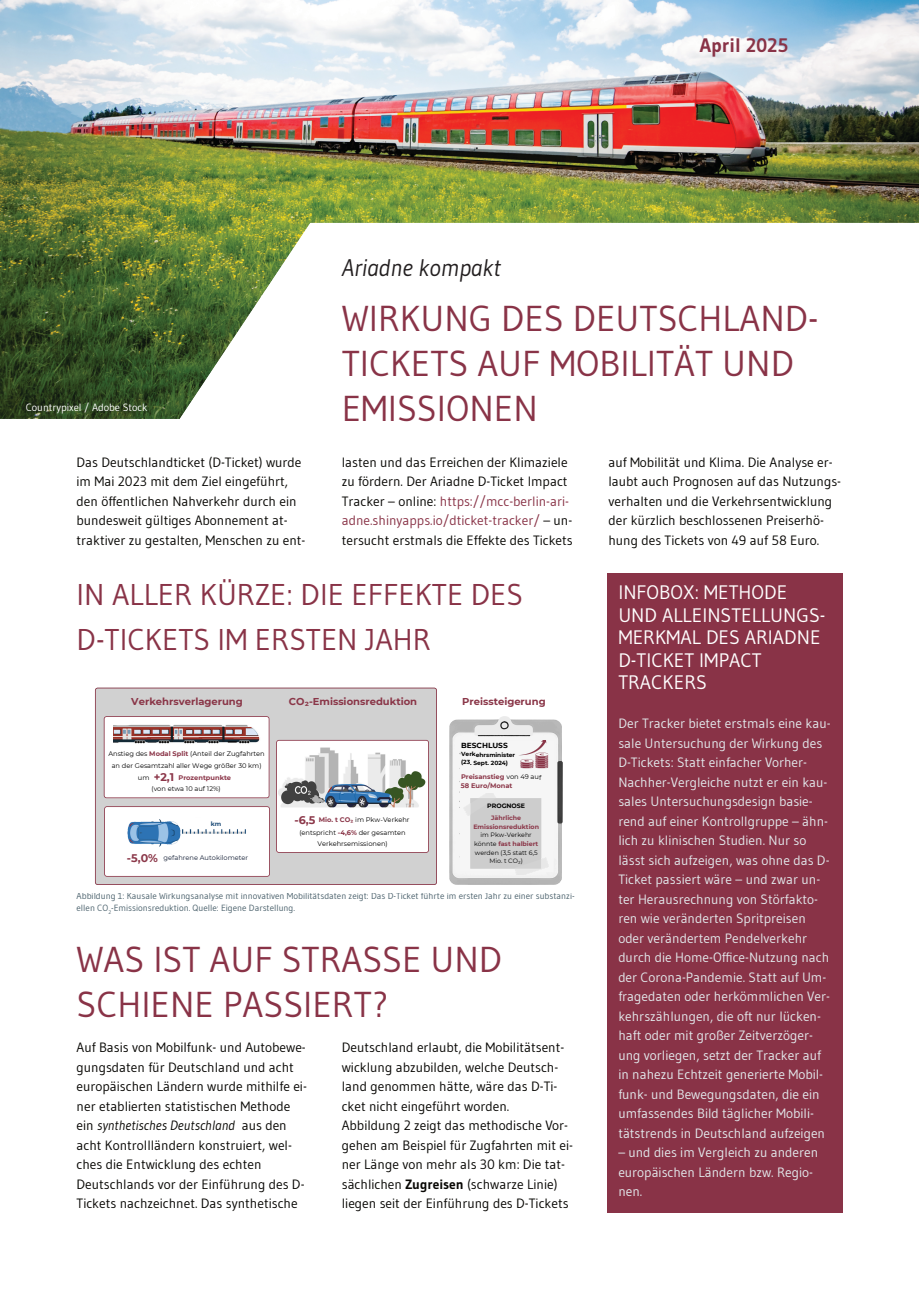
<style>
.page{position:relative;width:919px;height:1289px;background:#fff}
.page>*{position:absolute;margin:0;border:0;box-sizing:border-box;transform-origin:0 0}
.t1{font:36px/45px "Gudea";color:#893347}
.t2{font:30px/45px "Gudea";color:#893347}
.t3{font:italic 24px "Gudea";color:#231f20}
.t4{font:19.5px/22.5px "Gudea";color:#fff}
.t5{font:700 19.5px "Gudea";color:#893347}
.t6{font:13.5px/19.5px "Gudea";color:#080704}
.t7{font:13.5px/19.5px "Gudea";color:#e2e8eb}
.t8{font:700 11.1px "Montserrat";color:#8b3749}
.t9{font:700 11.1px "Montserrat";color:#8b3649}
.t10{font:10.5px "Gudea";color:#fff}
.t11{font:700 10.05px "Montserrat";color:#8a3648}
.t12{font:9px/12px "Gudea";color:#4d636e}
.t13{font:700 7.35px "Montserrat";letter-spacing:-.01em;color:#000}
.t14{font:6.6px "Montserrat";color:#000}
.t15{font:700 6.6px/9.1px "Montserrat";letter-spacing:-.01em;color:#8b3749}
.t16{font:6.6px "Montserrat";color:#172238}
.t17{font:700 6.6px "Montserrat";color:#8b3649}
.t18{font:6.3px/8.7px "Montserrat";color:#000;text-align:center}
.t19{font:700 6.3px/8.7px "Montserrat";color:#8b3749;text-align:center}
.t20{font:700 6.3px "Montserrat";color:#000}
.t21{font:700 6.15px "Montserrat";color:#204e79}
.t22{font:700 5.85px/7.9px "Montserrat";letter-spacing:-.01em;color:#000}
.s1{color:#893347}
.s2{font-weight:700;color:#8b3649}
.s3{font-weight:700;color:#8a3648}
.s4{font-weight:400;color:#000}
.s5{font-weight:700;color:#8b3749}
.s6{font-style:italic}
.s7{font-weight:700}
</style>
<div class="page">
<img style="left:1px;top:0;width:917px;height:419px">
<svg style="left:95px;top:687px;width:342px;height:197px;background:#cdc9ca"></svg>
<svg style="left:276px;top:740px;width:153px;height:112px"></svg>
<img style="left:279px;top:746px;width:147px;height:61px">
<img style="left:449px;top:716px;width:113px;height:168px">
<div style="left:459px;top:740px;width:96px;height:132px;background:#f6f6f6"></div>
<img style="left:518px;top:740px;width:28px;height:16px">
<img style="left:520px;top:751px;width:28px;height:17px">
<img style="left:463px;top:793px;width:85px;height:81px">
<svg style="left:104px;top:716px;width:165px;height:82px"></svg>
<img style="left:113px;top:721px;width:148px;height:23px">
<svg style="left:104px;top:806px;width:166px;height:70px"></svg>
<img style="left:125px;top:817px;width:125px;height:30px">
<div style="left:607px;top:573px;width:235px;height:639px;background:#893347"></div>
<h3 class="t5" style="left:699px;top:33px;width:90px">April 2025</h3>
<p class="t10" style="left:26px;top:400px;width:123px">Countrypixel / Adobe Stock</p>
<p class="t6" style="left:77px;top:452px;width:230px">Das Deutschlandticket (D-Ticket) wurde im Mai 2023 mit dem Ziel eingeführt, den öffentlichen Nahverkehr durch ein bundesweit gültiges Abonnement at&shy;traktiver zu gestalten, Menschen zu ent-</p>
<h3 class="t3" style="left:342px;top:253px;width:161px">Ariadne kompakt</h3>
<h1 class="t1" style="left:342px;top:296px;width:478px">WIRKUNG DES DEUTSCHLAND-<br>TICKETS AUF MOBILITÄT UND<br>EMISSIONEN</h1>
<p class="t6" style="left:342px;top:452px;width:232px">lasten und das Erreichen der Klimaziele zu fördern. Der Ariadne D-Ticket Impact Tracker – online: <span class="s1">https://mcc-berlin-ari&shy;adne.shinyapps.io/dticket-tracker/</span> – un&shy;tersucht erstmals die Effekte des Tickets</p>
<p class="t6" style="left:608px;top:452px;width:234px">auf Mobilität und Klima. Die Analyse er&shy;laubt auch Prognosen auf das Nutzungs&shy;verhalten und die Verkehrsentwicklung der kürzlich beschlossenen Preiserhö&shy;hung des Tickets von 49 auf 58 Euro.</p>
<h2 class="t2" style="left:77px;top:572px;width:448px">IN ALLER KÜRZE: DIE EFFEKTE DES<br>D-TICKETS IM ERSTEN JAHR</h2>
<p class="t11" style="left:131px;top:695px;width:113px">Verkehrsverlagerung</p>
<p class="t11" style="left:289px;top:695px;width:130px">CO₂-Emissionsreduktion</p>
<p class="t11" style="left:462px;top:695px;width:85px">Preissteigerung</p>
<p class="t14" style="left:108px;top:750px;width:158px">Anstieg des <span class="s2">Modal Split</span> (Anteil der Zugfahrten</p>
<p class="t9" style="left:154px;top:770px;width:22px">+2,1</p>
<p class="t14" style="left:151px;top:785px;width:71px">(von etwa 10 auf 12%)</p>
<p class="t21" style="left:211px;top:820px;width:12px">km</p>
<p class="t8" style="left:127px;top:851px;width:33px">-5,0%</p>
<p class="t16" style="left:164px;top:853px;width:86px">gefahrene Autokilometer</p>
<p class="t14" style="left:112px;top:761px;width:151px">an der Gesamtzahl aller Wege größer 30 km)</p>
<p class="t17" style="left:178px;top:773px;width:54px">Prozentpunkte</p>
<p class="t14" style="left:138px;top:773px;width:13px">um</p>
<p class="t8" style="left:294px;top:812px;width:22px">-6,5</p>
<p class="t14" style="left:319px;top:816px;width:92px"><span class="s2">Mio. t CO₂</span> im Pkw-Verkehr</p>
<p class="t14" style="left:299px;top:828px;width:108px">(entspricht <span class="s3">-4,6%</span> der gesamten</p>
<p class="t14" style="left:317px;top:839px;width:72px">Verkehrsemissionen)</p>
<p class="t13" style="left:461px;top:741px;width:48px">BESCHLUSS</p>
<p class="t22" style="left:461px;top:750px;width:56px">Verkehrsminister (23. Sept. 2024)</p>
<p class="t15" style="left:461px;top:772px;width:82px">Preisanstieg <span class="s4">von 49 auf<br></span>58 Euro/Monat</p>
<p class="t20" style="left:487px;top:801px;width:39px">PROGNOSE</p>
<p class="t19" style="left:473px;top:813px;width:67px">Jährliche<br>Emissionsreduktion</p>
<p class="t18" style="left:474px;top:830px;width:66px">im Pkw-Verkehr könnte <span class="s5">fast halbiert </span>werden (3,5 statt 6,5<br>Mio. t CO₂)</p>
<p class="t12" style="left:77px;top:889px;width:499px">Abbildung 1: Kausale Wirkungsanalyse mit innovativen Mobilitätsdaten zeigt: Das D-Ticket führte im ersten Jahr zu einer substanzi&shy;ellen CO<sub>2</sub>-Emissionsreduktion. Quelle: Eigene Darstellung.</p>
<h1 class="t1" style="left:77px;top:936px;width:427px">WAS IST AUF STRASSE UND<br>SCHIENE PASSIERT?</h1>
<p class="t6" style="left:77px;top:1037px;width:232px">Auf Basis von Mobilfunk- und Autobewe&shy;gungsdaten für Deutschland und acht europäischen Ländern wurde mithilfe ei&shy;ner etablierten statistischen Methode ein <span class="s6">synthetisches Deutschland</span> aus den acht Kontrollländern konstruiert, wel&shy;ches die Entwicklung des echten Deutschlands vor der Einführung des D-Tickets nachzeichnet. Das synthetische</p>
<p class="t6" style="left:342px;top:1037px;width:233px">Deutschland erlaubt, die Mobilitätsent&shy;wicklung abzubilden, welche Deutsch&shy;land genommen hätte, wäre das D-Ti&shy;cket nicht eingeführt worden.<br>Abbildung 2 zeigt das methodische Vor&shy;gehen am Beispiel für Zugfahrten mit ei&shy;ner Länge von mehr als 30 km: Die tat&shy;sächlichen <span class="s7">Zugreisen</span> (schwarze Linie) liegen seit der Einführung des D-Tickets</p>
<h3 class="t4" style="left:618px;top:581px;width:208px">INFOBOX: METHODE<br>UND ALLEINSTELLUNGS-<br>MERKMAL DES ARIADNE<br>D-TICKET IMPACT<br>TRACKERS</h3>
<p class="t7" style="left:618px;top:713px;width:214px">Der Tracker bietet erstmals eine kau&shy;sale Untersuchung der Wirkung des D-Tickets: Statt einfacher Vorher-Nachher-Vergleiche nutzt er ein kau&shy;sales Untersuchungsdesign basie&shy;rend auf einer Kontrollgruppe – ähn&shy;lich zu klinischen Studien. Nur so lässt sich aufzeigen, was ohne das D-Ticket passiert wäre – und zwar un&shy;ter Herausrechnung von Störfakto&shy;ren wie veränderten Spritpreisen oder verändertem Pendelverkehr durch die Home-Office-Nutzung nach der Corona-Pandemie. Statt auf Um&shy;fragedaten oder herkömmlichen Ver&shy;kehrszählungen, die oft nur lücken&shy;haft oder mit großer Zeitverzöger&shy;ung vorliegen, setzt der Tracker auf in nahezu Echtzeit generierte Mobil&shy;funk- und Bewegungsdaten, die ein umfassendes Bild täglicher Mobili&shy;tätstrends in Deutschland aufzeigen</p>
<p class="t7" style="left:618px;top:1142px;width:201px">– und dies im Vergleich zu anderen europäischen Ländern bzw. Regio&shy;nen.</p>
</div>
